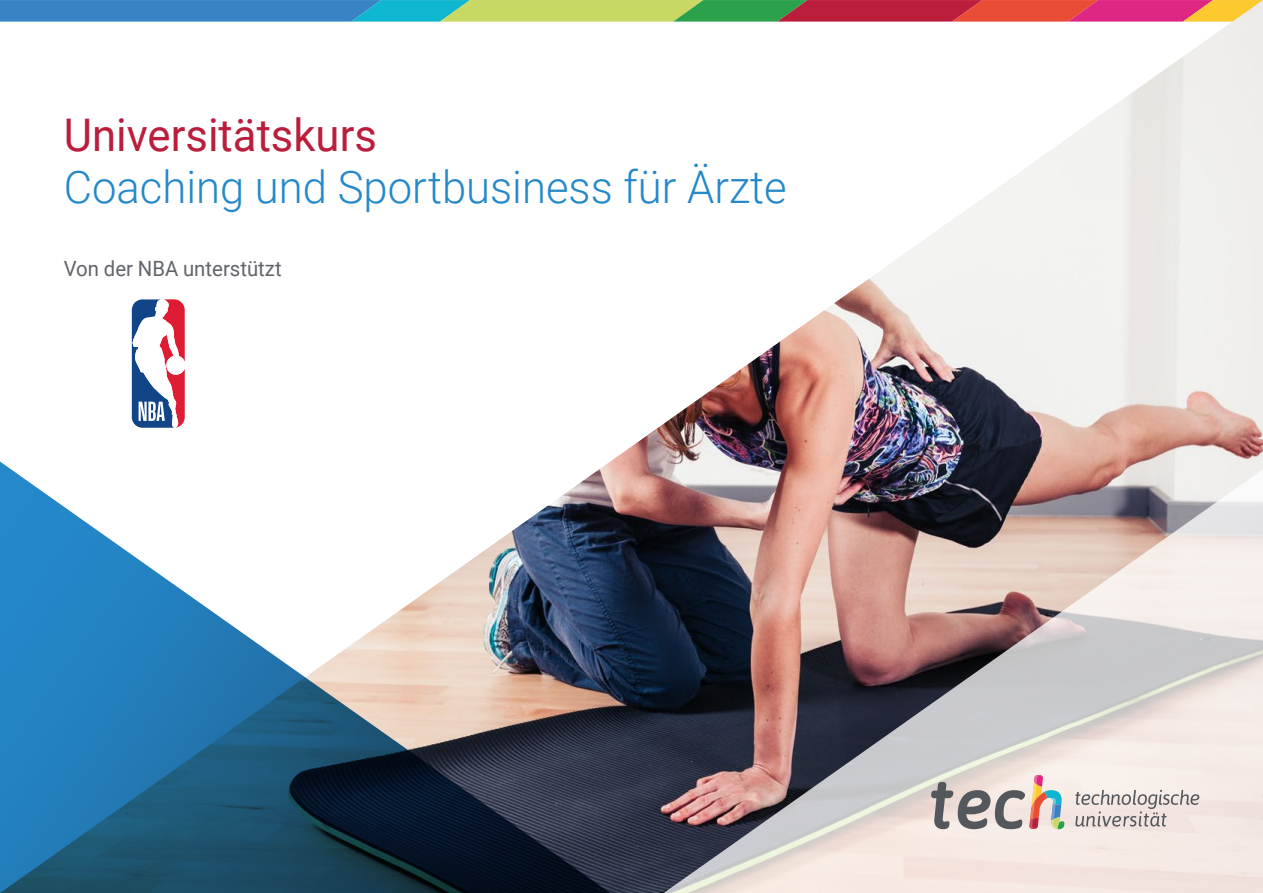
<style>
.page{position:relative;width:1263px;height:893px;background:#fff}
.page>*{position:absolute;margin:0;border:0;box-sizing:border-box;transform-origin:0 0}
.t1{font:300 45px "Roboto";color:#2488c9}
.t2{font:45px "Roboto";color:#ba1e3c}
.t3{font:21px "Roboto";color:#61646a}
</style>
<div class="page">
<img style="left:0;top:0;width:1263px;height:454px">
<img style="left:640px;top:454px;width:623px;height:439px">
<svg style="left:0;top:446px;width:640px;height:447px"></svg>
<svg style="left:132px;top:299px;width:53px;height:129px"></svg>
<svg style="left:931px;top:775px;width:133px;height:54px;background:#beb4af"></svg>
<svg style="left:1075px;top:790px;width:124px;height:36px;background:#d2c9c6"></svg>
<p class="t2" style="left:64px;top:103px;width:315px">Universitätskurs</p>
<p class="t1" style="left:64px;top:156px;width:725px">Coaching und Sportbusiness für Ärzte</p>
<p class="t3" style="left:64px;top:254px;width:219px">Von der NBA unterstützt</p>
</div>
